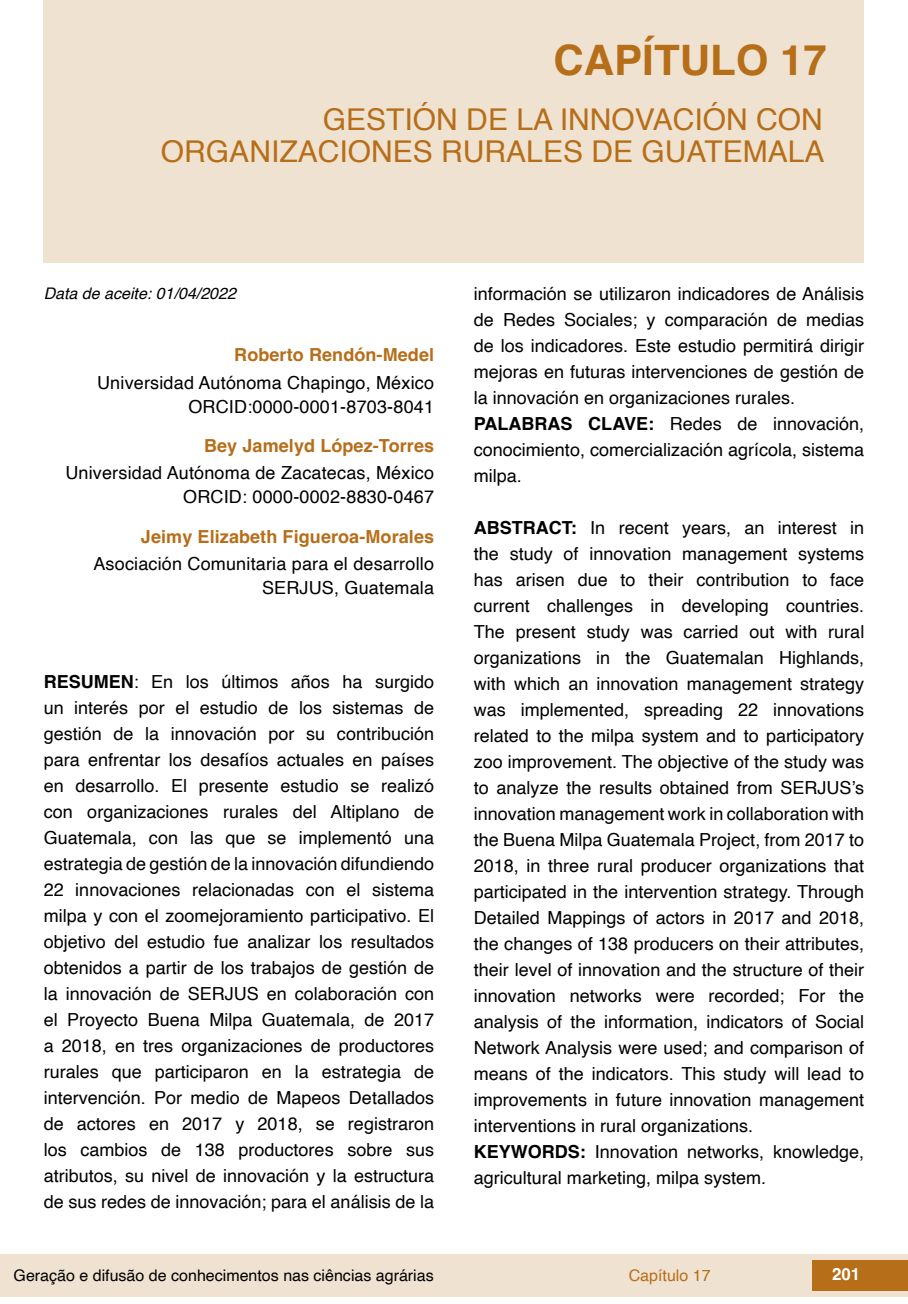
<style>
.page{position:relative;width:908px;height:1304px;background:#fff}
.page>*{position:absolute;margin:0;border:0;box-sizing:border-box;transform-origin:0 0}
.t1{font:700 42px "Helvetica";color:#b66e19}
.t2{font:30px/32px "Helvetica";color:#b66e19;text-align:right}
.t3{font:18px/26px "Helvetica";color:#000;text-align:right}
.t4{font:700 18px "Helvetica";letter-spacing:.005em;color:#b66e19}
.t5{font:700 16.8px "Helvetica";color:#fff}
.t6{font:16px "Helvetica";color:#000}
.t7{font:italic 16px "Helvetica";color:#000}
.t8{font:16px "Helvetica";color:#b66e19}
.s1{font-weight:700}
</style>
<div class="page">
<div style="left:0;top:1254px;width:906px;height:43px;background:#f0e2d1"></div>
<div style="left:812px;top:1261px;width:95px;height:30px;background:#b66e19"></div>
<div style="left:44px;top:0;width:819px;height:263px;background:#f0e2d1"></div>
<h1 class="t1" style="left:553px;top:35px;width:275px">CAPÍTULO 17</h1>
<h2 class="t2" style="left:161px;top:104px;width:664px">GESTIÓN DE LA INNOVACIÓN CON<br>ORGANIZACIONES RURALES DE GUATEMALA</h2>
<p class="t7" style="left:44px;top:280px;width:194px">Data de aceite: 01/04/2022</p>
<p class="t4" style="left:234px;top:344px;width:201px">Roberto Rendón-Medel</p>
<p class="t3" style="left:97px;top:371px;width:338px;line-height:24px">Universidad Autónoma Chapingo, México<br>ORCID:0000-0001-8703-8041</p>
<p class="t4" style="left:204px;top:435px;width:231px">Bey Jamelyd López-Torres</p>
<p class="t3" style="left:65px;top:462px;width:370px;line-height:24px">Universidad Autónoma de Zacatecas, México<br>ORCID: 0000-0002-8830-0467</p>
<p class="t4" style="left:141px;top:525px;width:294px">Jeimy Elizabeth Figueroa-Morales</p>
<p class="t3" style="left:93px;top:552px;width:342px;line-height:24px">Asociación Comunitaria para el desarrollo<br>SERJUS, Guatemala</p>
<p class="t3" style="left:44px;top:669px;width:392px;text-align:justify"><span class="s1">RESUMEN</span>: En los últimos años ha surgido un interés por el estudio de los sistemas de gestión de la innovación por su contribución para enfrentar los desafíos actuales en países en desarrollo. El presente estudio se realizó con organizaciones rurales del Altiplano de Guatemala, con las que se implementó una estrategia de gestión de la innovación difundiendo 22 innovaciones relacionadas con el sistema milpa y con el zoomejoramiento participativo. El objetivo del estudio fue analizar los resultados obtenidos a partir de los trabajos de gestión de la innovación de SERJUS en colaboración con el Proyecto Buena Milpa Guatemala, de 2017 a 2018, en tres organizaciones de productores rurales que participaron en la estrategia de intervención. Por medio de Mapeos Detallados de actores en 2017 y 2018, se registraron los cambios de 138 productores sobre sus atributos, su nivel de innovación y la estructura de sus redes de innovación; para el análisis de la</p>
<p class="t3" style="left:473px;top:281px;width:392px;text-align:left">información se utilizaron indicadores de Análisis de Redes Sociales; y comparación de medias de los indicadores. Este estudio permitirá dirigir mejoras en futuras intervenciones de gestión de la innovación en organizaciones rurales.<br><span class="s1">PALABRAS CLAVE:</span> Redes de innovación, conocimiento, comercialización agrícola, sistema milpa.</p>
<p class="t3" style="left:473px;top:515px;width:392px;text-align:left"><span class="s1">ABSTRACT:</span> In recent years, an interest in the study of innovation management systems has arisen due to their contribution to face current challenges in developing countries.<br>The present study was carried out with rural organizations in the Guatemalan Highlands, with which an innovation management strategy was implemented, spreading 22 innovations related to the milpa system and to participatory zoo improvement. The objective of the study was to analyze the results obtained from SERJUS’s innovation management work in collaboration with the Buena Milpa Guatemala Project, from 2017 to 2018, in three rural producer organizations that participated in the intervention strategy. Through Detailed Mappings of actors in 2017 and 2018, the changes of 138 producers on their attributes, their level of innovation and the structure of their innovation networks were recorded; For the analysis of the information, indicators of Social Network Analysis were used; and comparison of means of the indicators. This study will lead to improvements in future innovation management interventions in rural organizations.<br><span class="s1">KEYWORDS:</span> Innovation networks, knowledge, agricultural marketing, milpa system.</p>
<p class="t6" style="left:14px;top:1263px;width:421px">Geração e difusão de conhecimentos nas ciências agrárias</p>
<p class="t8" style="left:628px;top:1263px;width:83px">Capítulo 17</p>
<p class="t5" style="left:831px;top:1264px;width:30px">201</p>
</div>
